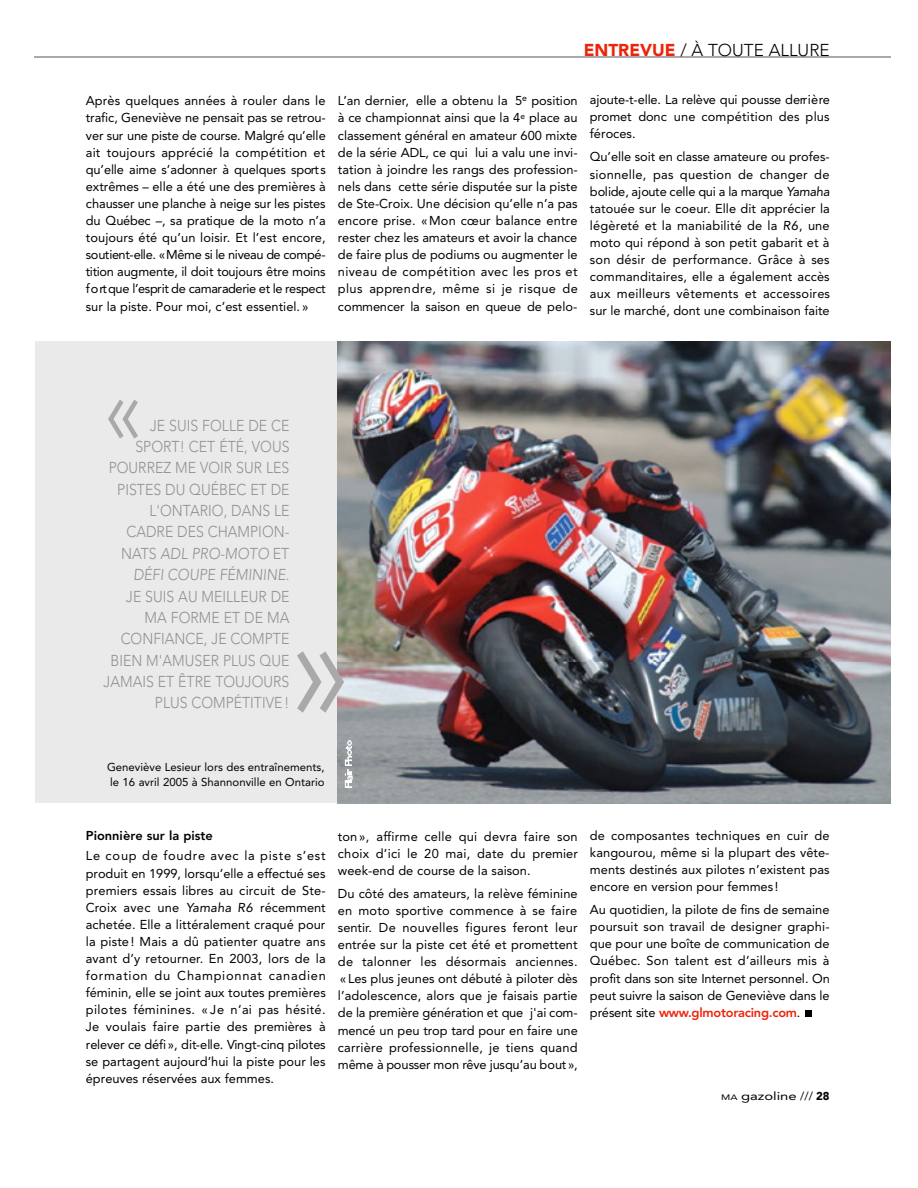
<style>
.page{position:relative;width:918px;height:1188px;background:#fff}
.page>*{position:absolute;margin:0;border:0;box-sizing:border-box;transform-origin:0 0}
.t1{font:300 151.05px "Avenir";color:#a9a9a9;scale:.9 1}
.t2{font:300 96.15px "Avenir";color:#a9a9a9;scale:.9 1}
.t3{font:300 17.1px "Avenir";color:#000}
.t4{font:300 15.6px/21.3px "Avenir";color:#919191;text-align:right;scale:.9 1}
.t5{font:12.75px/17.1px "Avenir";color:#000;text-align:justify}
.t6{font:800 12.75px "Avenir";color:#000}
.t7{font:11.4px/14.7px "Avenir";color:#000}
.t8{font:11.4px "Avenir";color:#000;scale:1.3 1}
.s1{font-weight:900;color:#ed240a}
.s2{font-style:italic}
.s3{font-weight:800;color:#ed240a}
.s4{font-size:7.8px}
.s5{font-weight:900}
</style>
<div class="page">
<svg style="left:806px;top:1011px;width:6px;height:6px"></svg>
<div style="left:36px;top:341px;width:845px;height:462px;background:#eaeaea"></div>
<img style="left:338px;top:341px;width:553px;height:462px">
<svg style="left:345px;top:741px;width:7px;height:47px"></svg>
<hr style="left:35px;top:56px;width:856px;height:1px;background:#a9a9a9">
<h3 class="t3" style="left:584px;top:43px;width:247px"><span class="s1">ENTREVUE</span> / À TOUTE ALLURE</h3>
<p class="t5" style="left:86px;top:93px;width:242px">Après quelques années à rouler dans le trafic, Geneviève ne pensait pas se retrou&shy;ver sur une piste de course. Malgré qu’elle ait toujours apprécié la compétition et qu’elle aime s’adonner à quelques sport s extrêmes – elle a été une des premières à chausser une planche à neige sur les pistes du Québec –, sa pratique de la moto n’a toujours été qu’un loisir. Et l’est encore, soutient-elle. «Même si le niveau de compé&shy;titio n augmente, il doit toujours être moins f o rtque l’esprit de camaraderie et le re sp e c t sur la piste. Pour moi, c’est essentiel. »</p>
<p class="t5" style="left:338px;top:93px;width:242px">L’an dernier, elle a obtenu la 5<sup>e</sup> position à ce championnat ainsi que la 4<sup>e</sup> place au classement général en amateur 600 mixte de la série ADL, ce qui lui a valu une invi&shy;tation à joindre les rangs des profession&shy;nels dans cette série disputée sur la piste de Ste-Croix. Une décision qu’elle n’a pas encore prise. «Mon cœur balance entre rester chez les amateurs et avoir la chance de faire plus de podiums ou augmenter le niveau de compétition avec les pros et plus appre n d re, même si je risque de commencer la saison en queue de pelo-</p>
<p class="t5" style="left:590px;top:92px;width:242px">a jo u te -t-e lle . La relève qui pousse derriè re p romet donc une compétition des plus féroces.</p>
<p class="t5" style="left:590px;top:149px;width:242px">Qu’elle soit en classe amateure ou profes&shy;sionnelle, pas question de changer de bolide, ajoute celle qui a la marque <span class="s2">Ya m a h a </span>tatouée sur le coeur. Elle dit apprécier la légèreté et la maniabilité de la <span class="s2">R6</span>, une moto qui répond à son petit gabarit et à son désir de performance. Grâce à ses commanditaires, elle a également accès aux meilleurs vêtements et accessoires sur le marché, dont une combinaison faite</p>
<h2 class="t2" style="left:103px;top:369px;width:48px">«</h2>
<p class="t4" style="left:104px;top:416px;width:208px">JE SUIS FOLLE DE CE<br>SPORT! CET ÉTÉ, VOUS<br>POURREZ ME VOIR SUR LES<br>PISTES DU QUÉBEC ET DE<br>L'ONTARIO, DANS LE<br>CADRE DES CHAMPION-<br>NATS <span class="s2">ADL PRO-MOTO</span> ET<br><span class="s2">DÉFI COUPE FÉMININE</span>.<br>JE SUIS AU MEILLEUR DE<br>MA FORME ET DE MA<br>CONFIANCE, JE COMPTE<br>BIEN M'AMUSER PLUS QUE<br>JAMAIS ET ÊTRE TOUJOURS<br>PLUS COMPÉTITIVE!</p>
<h1 class="t1" style="left:287px;top:604px;width:74px">»</h1>
<p class="t7" style="left:107px;top:760px;width:219px">Geneviève Lesieur lors des entraînements, le 16 avril 2005 à Shannonville en Ontario</p>
<p class="t6" style="left:86px;top:831px;width:129px">Pionnière sur la piste</p>
<p class="t5" style="left:86px;top:849px;width:242px">Le coup de foudre avec la piste s’est produit en 1999, lorsqu’elle a effectué ses premiers essais libres au circuit de Ste-Croix avec une <span class="s2">Yamaha R6</span> récemment achetée. Elle a littéralement craqué pour la piste ! Mais a dû patienter quatre ans avant d’y retourner. En 2003, lors de la fo rmation du Championnat canadien féminin, elle se joint aux toutes premières pilotes féminines. « Je n’ai pas hésité.<br>Je voulais faire partie des premières à relever ce défi », dit-elle. Vingt-cinq pilotes se partagent aujourd’hui la piste pour les épreuves réservées aux femmes.</p>
<p class="t5" style="left:338px;top:829px;width:242px">ton », affirme celle qui devra faire son choix d’ici le 20 mai, date du premier week-end de course de la saison.</p>
<p class="t5" style="left:338px;top:886px;width:241px">Du côté des amateurs, la relève féminine en moto sportive commence à se faire sentir. De nouvelles figures feront leur entrée sur la piste cet été et promettent de talonner les désormais anciennes. « Les plus jeunes ont débuté à piloter dès l’adolescence, alors que je faisais partie de la pre m iè re génération et que j'ai com&shy;m e n c é un peu trop tard pour en faire une carrière professionnelle, je tiens quand même à pousser mon rêve jusqu’au bout »,</p>
<p class="t5" style="left:590px;top:828px;width:241px">de composantes techniques en cuir de kangourou, même si la plupart des vête&shy;ments destinés aux pilotes n’existent pas encore en version pour femmes !</p>
<p class="t5" style="left:590px;top:902px;width:242px">Au quotidien, la pilote de fins de semaine poursuit son travail de designer graphi&shy;que pour une boîte de communication de Québec. Son talent est d’ailleurs mis à p rofit dans son site Internet personnel. On peut suivre la saison de Geneviève dans le présent site <span class="s3">w w w.g lm o to ra c in g .c o m</span>.</p>
<p class="t8" style="left:721px;top:1091px;width:85px"><span class="s4">MA</span> gazoline /// <span class="s5">28</span></p>
</div>
